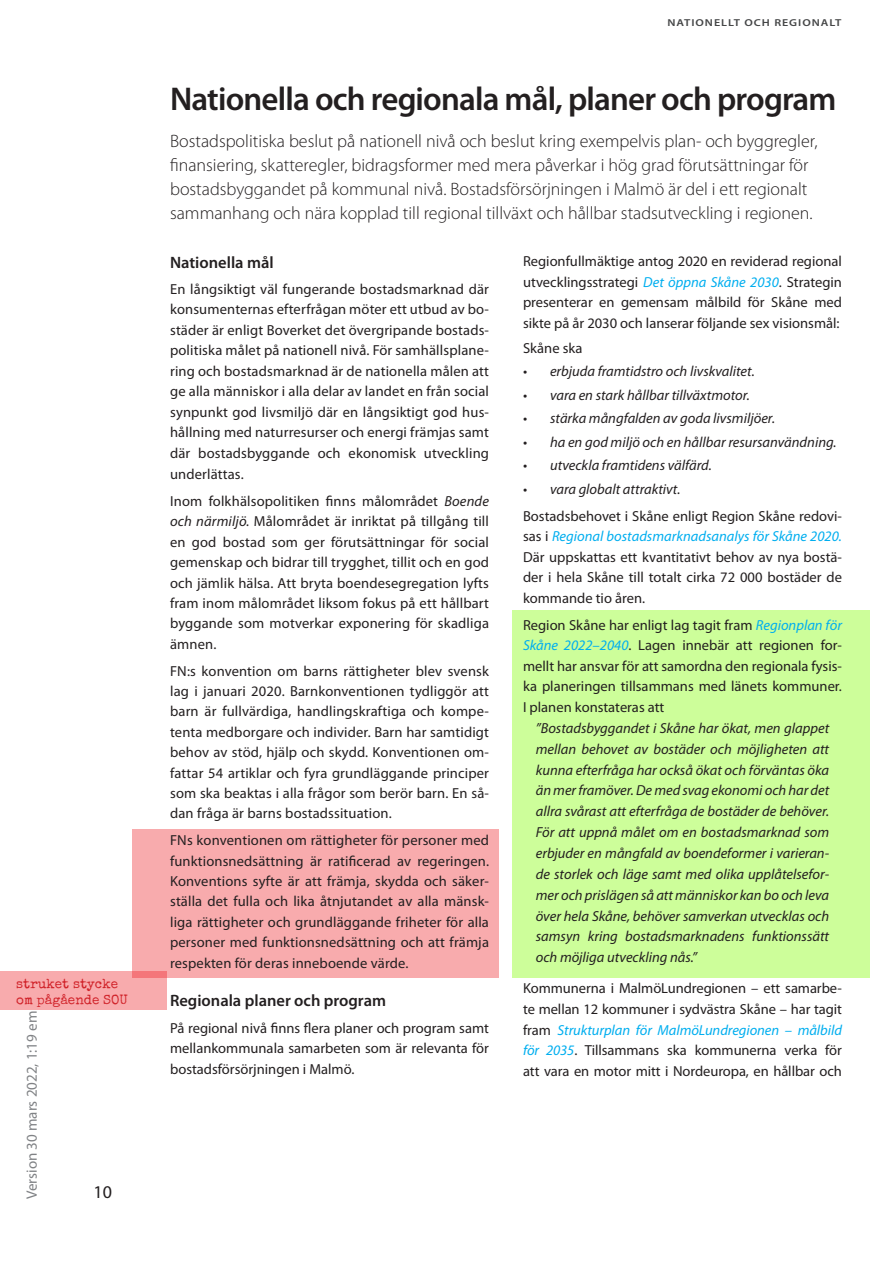
<style>
.page{position:relative;width:893px;height:1263px;background:#fff}
.page>*{position:absolute;margin:0;border:0;box-sizing:border-box;transform-origin:0 0}
.Rubrik{font:600 33px "Myriad Pro";letter-spacing:-.025em;color:#231f20}
.Ingress_1{font:300 18px/24px "Myriad Pro";color:#231f20}
.t1{font:18px "Myriad Pro";color:#231f20}
.Underrubrik{font:600 16.5px "Myriad Pro";color:#231f20}
.t2{font:15px "Myriad Pro";color:#808285}
.Brödtext_utan{font:14.55px/20.5px "Myriad Pro";color:#231f20;text-align:justify}
.Brödtext_utan-2{font:italic 14.55px/20.9px "Myriad Pro";color:#231f20;text-align:justify}
.t3{font:13.5px/16.2px "Special Elite";color:#d1232a}
.t4{font:600 10.05px "Myriad Pro";letter-spacing:.08em;color:#454647;scale:1.19 1}
.s1{font-style:italic;color:#00aeef}
.s2{font-style:italic}
</style>
<div class="page">
<div style="left:512px;top:610px;width:358px;height:368px;background:#cdfe9a"></div>
<div style="left:133px;top:829px;width:366px;height:149px;background:#f8abad"></div>
<div style="left:0;top:971px;width:167px;height:39px;background:#f8abad"></div>
<p class="t3" style="left:16px;top:975px;width:113px">struket stycke om pågående SOU</p>
<p class="t2" style="left:22px;top:1199px;width:190px;rotate:-90deg">Version 30 mars 2022, 1:19 em</p>
<p class="t1" style="left:94px;top:1181px;width:20px">10</p>
<p class="t4" style="left:667px;top:17px;width:148px">NATIONELLT OCH REGIONALT</p>
<p class="Rubrik" style="left:170px;top:80px;width:668px">Nationella och regionala mål, planer och program</p>
<p class="Ingress_1" style="left:170px;top:129px;width:649px">Bostadspolitiska beslut på nationell nivå och beslut kring exempelvis plan- och byggregler, finansiering, skatteregler, bidragsformer med mera påverkar i hög grad förutsättningar för bostadsbyggandet på kommunal nivå. Bostadsförsörjningen i Malmö är del i ett regionalt sammanhang och nära kopplad till regional tillväxt och hållbar stadsutveckling i regionen.</p>
<p class="Brödtext_utan" style="left:523px;top:251px;width:320px">Regionfullmäktige antog 2020 en reviderad regional utvecklingsstrategi <span class="s1">Det öppna Skåne 2030</span>. Strategin presenterar en gemensam målbild för Skåne med sikte på år 2030 och lanserar följande sex visionsmål:</p>
<p class="Brödtext_utan" style="left:523px;top:337px;width:61px">Skåne ska</p>
<p class="Brödtext_utan-2" style="left:523px;top:360px;width:233px">• erbjuda framtidstro och livskvalitet.</p>
<p class="Brödtext_utan-2" style="left:523px;top:384px;width:228px">• vara en stark hållbar tillväxtmotor.</p>
<p class="Brödtext_utan-2" style="left:523px;top:408px;width:254px">• stärka mångfalden av goda livsmiljöer.</p>
<p class="Brödtext_utan-2" style="left:523px;top:431px;width:315px">• ha en god miljö och en hållbar resursanvändning.</p>
<p class="Brödtext_utan-2" style="left:523px;top:455px;width:190px">• utveckla framtidens välfärd.</p>
<p class="Brödtext_utan-2" style="left:523px;top:478px;width:159px">• vara globalt attraktivt.</p>
<p class="Brödtext_utan" style="left:523px;top:505px;width:320px">Bostadsbehovet i Skåne enligt Region Skåne redovi&shy;sas i <span class="s1">Regional bostadsmarknadsanalys för Skåne 2020.<br></span>Där uppskattas ett kvantitativt behov av nya bostä&shy;der i hela Skåne till totalt cirka 72 000 bostäder de kommande tio åren.</p>
<p class="Brödtext_utan" style="left:523px;top:614px;width:320px">Region Skåne har enligt lag tagit fram <span class="s1">Regionplan för Skåne 2022–2040</span>. Lagen innebär att regionen for&shy;mellt har ansvar för att samordna den regionala fysis&shy;ka planeringen tillsammans med länets kommuner.<br>I planen konstateras att</p>
<p class="Brödtext_utan-2" style="left:536px;top:717px;width:295px">”Bostadsbyggandet i Skåne har ökat, men glappet mellan behovet av bostäder och möjligheten att kunna efterfråga har också ökat och förväntas öka än mer framöver. De med svag ekonomi och har det allra svårast att efterfråga de bostäder de behöver.<br>För att uppnå målet om en bostadsmarknad som erbjuder en mångfald av boendeformer i varieran&shy;de storlek och läge samt med olika upplåtelsefor&shy;mer och prislägen så att människor kan bo och leva över hela Skåne, behöver samverkan utvecklas och samsyn kring bostadsmarknadens funktionssätt och möjliga utveckling nås.”</p>
<p class="Brödtext_utan" style="left:523px;top:978px;width:320px">Kommunerna i MalmöLundregionen – ett samarbe&shy;te mellan 12 kommuner i sydvästra Skåne – har tagit fram <span class="s1">Strukturplan för MalmöLundregionen – målbild för 2035</span>. Tillsammans ska kommunerna verka för att vara en motor mitt i Nordeuropa, en hållbar och</p>
<p class="Underrubrik" style="left:170px;top:253px;width:105px">Nationella mål</p>
<p class="Brödtext_utan" style="left:170px;top:278px;width:320px">En långsiktigt väl fungerande bostadsmarknad där konsumenternas efterfrågan möter ett utbud av bo&shy;städer är enligt Boverket det övergripande bostads&shy;politiska målet på nationell nivå. För samhällsplane&shy;ring och bostadsmarknad är de nationella målen att ge alla människor i alla delar av landet en från social synpunkt god livsmiljö där en långsiktigt god hus&shy;hållning med naturresurser och energi främjas samt där bostadsbyggande och ekonomisk utveckling underlättas.</p>
<p class="Brödtext_utan" style="left:170px;top:490px;width:320px">Inom folkhälsopolitiken finns målområdet <span class="s2">Boende och närmiljö.</span> Målområdet är inriktat på tillgång till en god bostad som ger förutsättningar för social gemenskap och bidrar till trygghet, tillit och en god och jämlik hälsa. Att bryta boendesegregation lyfts fram inom målområdet liksom fokus på ett hållbart byggande som motverkar exponering för skadliga ämnen.</p>
<p class="Brödtext_utan" style="left:170px;top:660px;width:320px">FN:s konvention om barns rättigheter blev svensk lag i januari 2020. Barnkonventionen tydliggör att barn är fullvärdiga, handlingskraftiga och kompe&shy;tenta medborgare och individer. Barn har samtidigt behov av stöd, hjälp och skydd. Konventionen om&shy;fattar 54 artiklar och fyra grundläggande principer som ska beaktas i alla frågor som berör barn. En så&shy;dan fråga är barns bostadssituation.</p>
<p class="Brödtext_utan" style="left:170px;top:830px;width:320px">FNs konventionen om rättigheter för personer med funktionsnedsättning är ratificerad av regeringen.<br>Konventions syfte är att främja, skydda och säker&shy;ställa det fulla och lika åtnjutandet av alla mänsk&shy;liga rättigheter och grundläggande friheter för alla personer med funktionsnedsättning och att främja respekten för deras inneboende värde.</p>
<p class="Underrubrik" style="left:170px;top:991px;width:217px">Regionala planer och program</p>
<p class="Brödtext_utan" style="left:170px;top:1017px;width:320px">På regional nivå finns flera planer och program samt mellankommunala samarbeten som är relevanta för bostadsförsörjningen i Malmö.</p>
</div>
